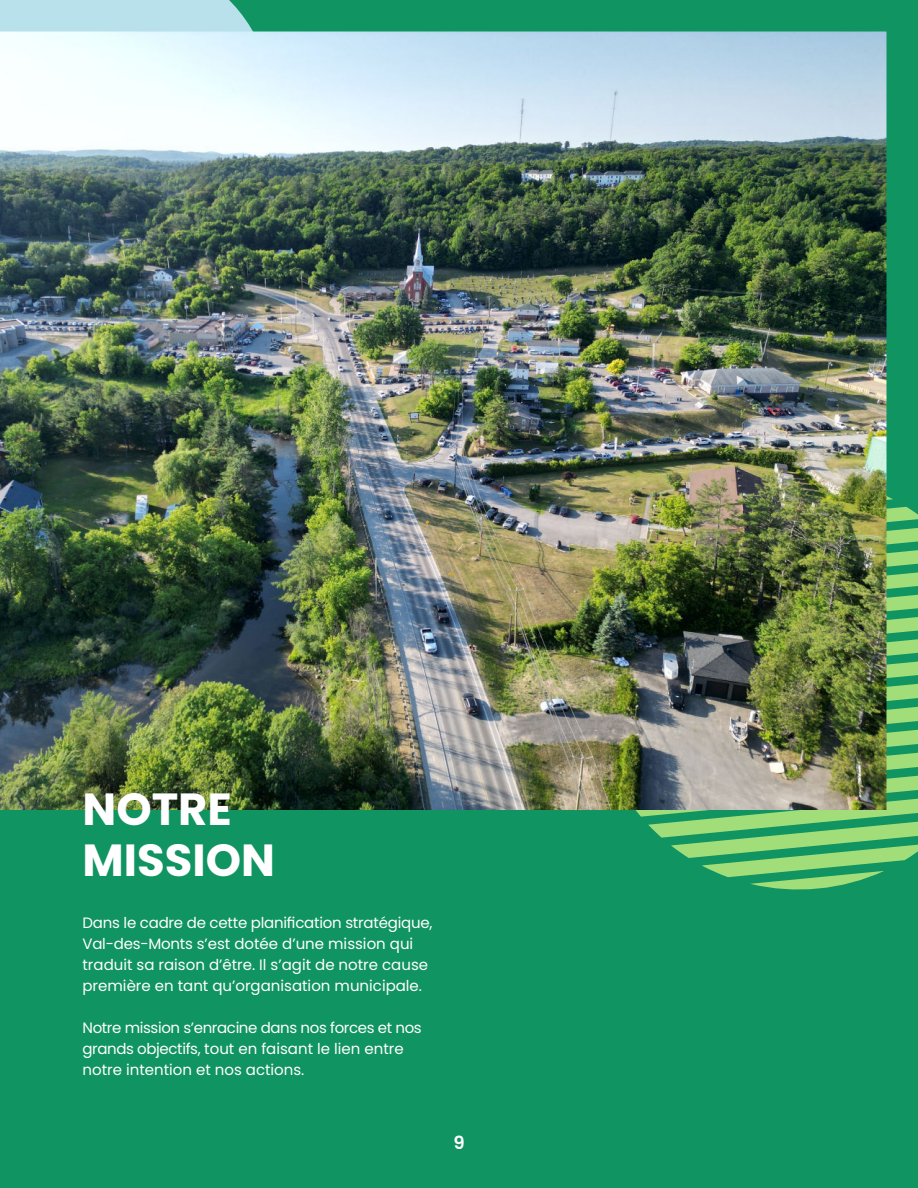
<style>
.page{position:relative;width:918px;height:1188px;background:#109461}
.page>*{position:absolute;margin:0;border:0;box-sizing:border-box;transform-origin:0 0}
.t1{font:700 45px/51px "Poppins";color:#fff}
.t2{font:600 18px "Poppins";color:#fff}
.t3{font:15px/21px "Poppins";color:#fff}
.t4{font:15px/21px "Poppins";letter-spacing:-.025em;color:#fff}
</style>
<div class="page">
<svg style="left:635px;top:472px;width:283px;height:418px"></svg>
<svg style="left:0;top:0;width:308px;height:32px;fill:#b9e1eb"></svg>
<img style="left:0;top:32px;width:886px;height:778px">
<h1 class="t1" style="left:82px;top:787px;width:194px">NOTRE<br>MISSION</h1>
<p class="t3" style="left:82px;top:912px;width:352px">Dans le cadre de cette planification stratégique, Val-des-Monts s’est dotée d’une mission qui traduit sa raison d’être. Il s’agit de notre cause première en tant qu’organisation municipale.</p>
<p class="t4" style="left:82px;top:1018px;width:341px">Notre mission s’enracine dans nos forces et nos grands objectifs, tout en faisant le lien entre notre intention et nos actions.</p>
<p class="t2" style="left:453px;top:1133px;width:13px">9</p>
</div>
